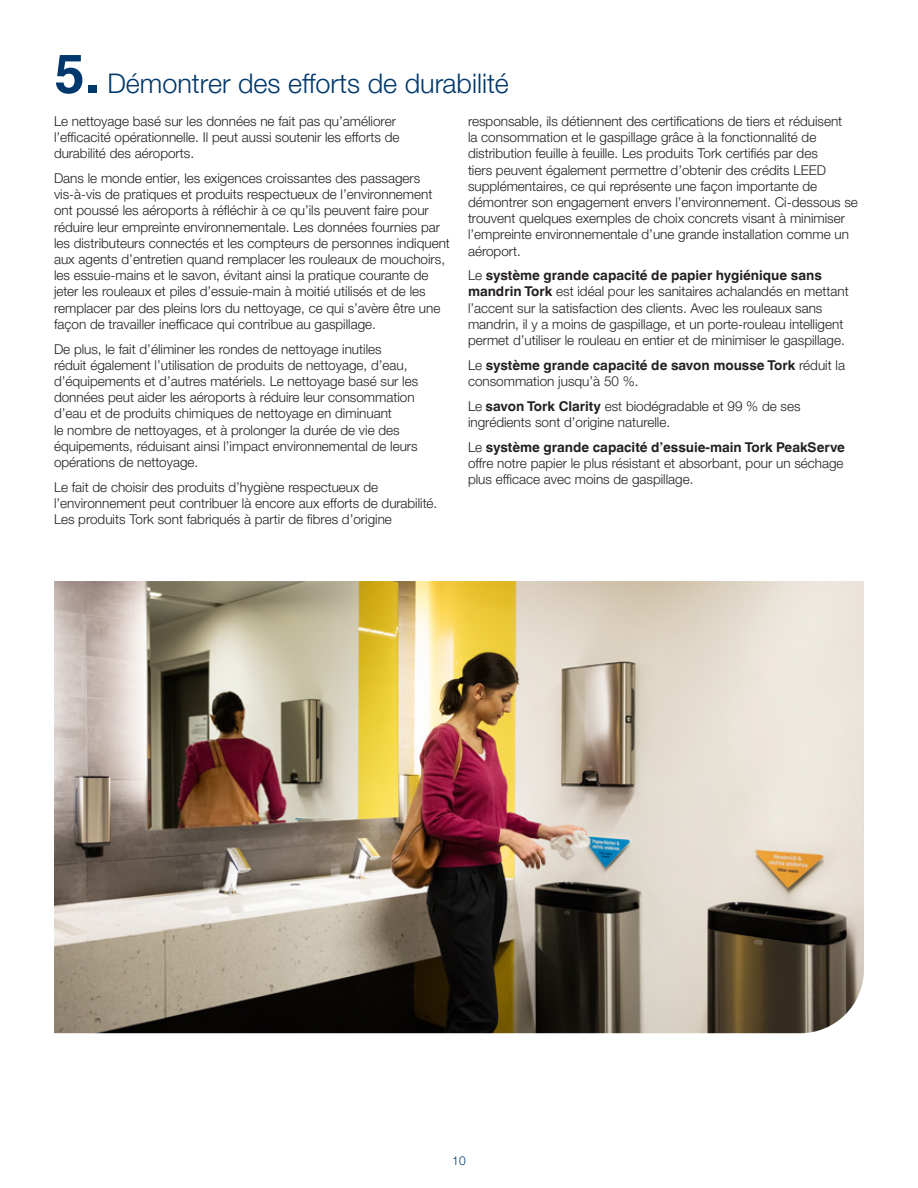
<style>
.page{position:relative;width:918px;height:1188px;background:#fff}
.page>*{position:absolute;margin:0;border:0;box-sizing:border-box;transform-origin:0 0}
.Heading_3{font:27px "Helvetica Neue World 45 Lt";color:#00386c}
.t1{font:13.5px/16.2px "Helvetica Neue World 45 Lt";color:#231f20}
.t2{font:700 13.5px/16.2px "Helvetica World";color:#231f20}
.t3{font:12px "Helvetica Neue World 45 Lt";color:#00386c}
.s1{font-family:"Helvetica World";font-weight:700;font-size:54px}
.s2{font-family:"Helvetica World";font-weight:700}
.s3{font-family:"Helvetica Neue World 45 Lt";font-weight:400}
</style>
<div class="page">
<img style="left:54px;top:581px;width:810px;height:452px">
<p class="Heading_3" style="left:54px;top:68px;width:456px"><span class="s1">5.</span> Démontrer des efforts de durabilité</p>
<p class="t1" style="left:54px;top:113px;width:347px">Le nettoyage basé sur les données ne fait pas qu’améliorer l’efficacité opérationnelle. Il peut aussi soutenir les efforts de durabilité des aéroports.</p>
<p class="t1" style="left:54px;top:170px;width:397px">Dans le monde entier, les exigences croissantes des passagers vis-à-vis de pratiques et produits respectueux de l’environnement ont poussé les aéroports à réfléchir à ce qu’ils peuvent faire pour réduire leur empreinte environnementale. Les données fournies par les distributeurs connectés et les compteurs de personnes indiquent aux agents d’entretien quand remplacer les rouleaux de mouchoirs, les essuie-mains et le savon, évitant ainsi la pratique courante de jeter les rouleaux et piles d’essuie-main à moitié utilisés et de les remplacer par des pleins lors du nettoyage, ce qui s’avère être une façon de travailler inefficace qui contribue au gaspillage.</p>
<p class="t1" style="left:54px;top:341px;width:366px">De plus, le fait d’éliminer les rondes de nettoyage inutiles<br>réduit également l’utilisation de produits de nettoyage, d’eau, d’équipements et d’autres matériels. Le nettoyage basé sur les données peut aider les aéroports à réduire leur consommation d’eau et de produits chimiques de nettoyage en diminuant<br>le nombre de nettoyages, et à prolonger la durée de vie des équipements, réduisant ainsi l’impact environnemental de leurs opérations de nettoyage.</p>
<p class="t1" style="left:54px;top:479px;width:385px">Le fait de choisir des produits d’hygiène respectueux de l’environnement peut contribuer là encore aux efforts de durabilité.<br>Les produits Tork sont fabriqués à partir de fibres d’origine</p>
<p class="t1" style="left:468px;top:113px;width:391px">responsable, ils détiennent des certifications de tiers et réduisent<br>la consommation et le gaspillage grâce à la fonctionnalité de distribution feuille à feuille. Les produits Tork certifiés par des<br>tiers peuvent également permettre d’obtenir des crédits LEED supplémentaires, ce qui représente une façon importante de démontrer son engagement envers l’environnement. Ci-dessous se trouvent quelques exemples de choix concrets visant à minimiser l’empreinte environnementale d’une grande installation comme un aéroport.</p>
<p class="t1" style="left:468px;top:268px;width:382px">Le <span class="s2">système grande capacité de papier hygiénique sans mandrin Tork</span> est idéal pour les sanitaires achalandés en mettant l’accent sur la satisfaction des clients. Avec les rouleaux sans mandrin, il y a moins de gaspillage, et un porte-rouleau intelligent permet d’utiliser le rouleau en entier et de minimiser le gaspillage.</p>
<p class="t2" style="left:468px;top:357px;width:379px"><span class="s3">Le</span> système grande capacité de savon mousse Tork <span class="s3">réduit la consommation jusqu’à 50 %.</span></p>
<p class="t1" style="left:468px;top:398px;width:334px">Le <span class="s2">savon Tork Clarity</span> est biodégradable et 99 % de ses ingrédients sont d’origine naturelle.</p>
<p class="t1" style="left:468px;top:439px;width:379px;text-align:justify">Le <span class="s2">système grande capacité d’essuie-main Tork PeakServe </span>offre notre papier le plus résistant et absorbant, pour un séchage plus efficace avec moins de gaspillage.</p>
<p class="t3" style="left:452px;top:1154px;width:15px">10</p>
</div>
